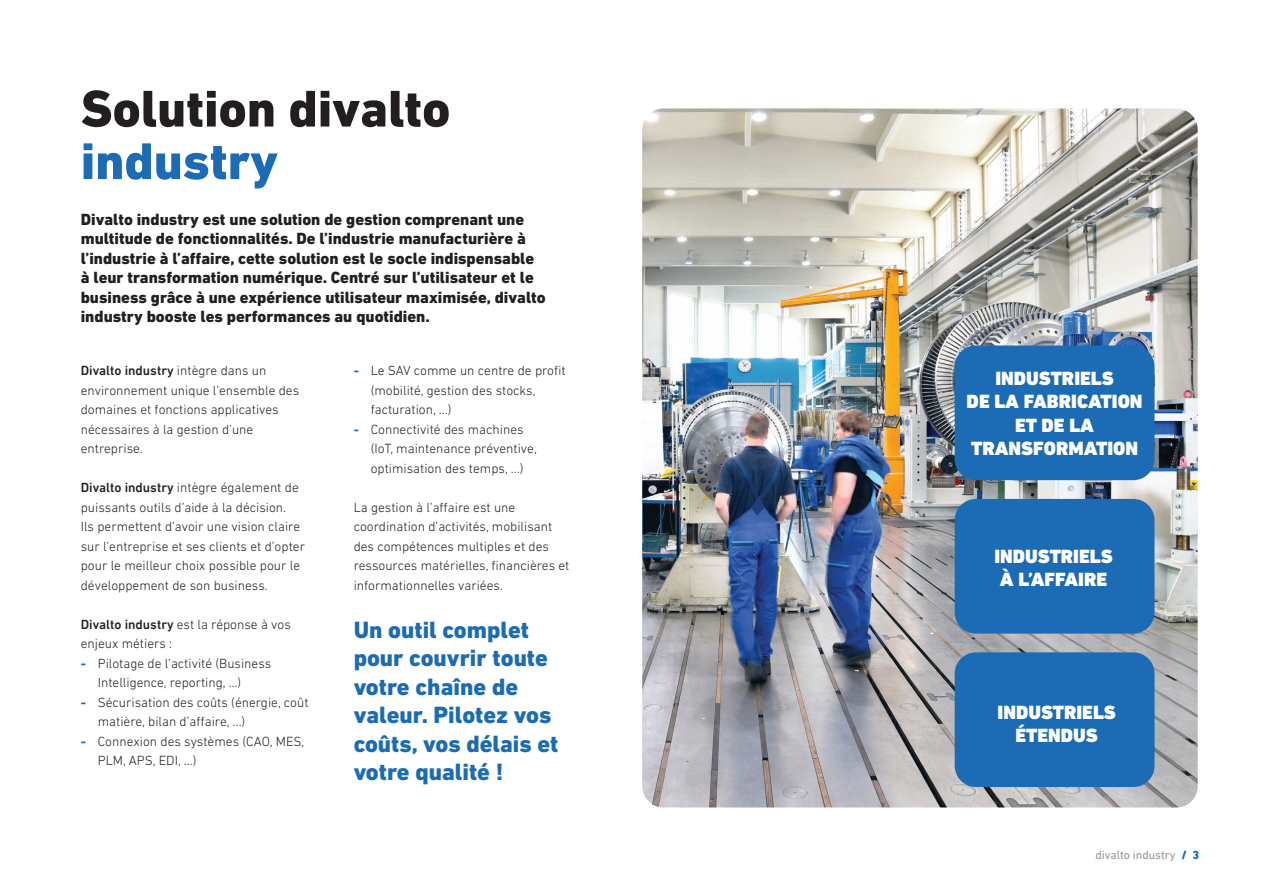
<style>
.page{position:relative;width:1263px;height:893px;background:#fff}
.page>*{position:absolute;margin:0;border:0;box-sizing:border-box;transform-origin:0 0}
.Titre_page_2022{font:800 52.5px "DIN Next LT Pro";color:#231f20}
.Titre_page_2022-2{font:800 52.5px "DIN Next LT Pro";color:#1b6bb5}
.t1{font:800 24px/28.5px "DIN Next LT Pro";color:#1b6bb5}
.t2{font:900 19.5px/23.4px "DIN Next LT Pro";color:#fff;text-align:center}
.intro_heavy{font:800 16.5px/19.5px "DIN Next LT Pro";color:#231f20}
.texte{font:300 13.5px/19.5px "DIN Next LT Pro";color:#231f20}
.t3{font:12px "DIN Next LT Pro";color:#939598}
.s1{font-weight:500}
.s2{font-weight:700;color:#1b6bb5}
.s3{font-weight:800;color:#1b6bb5}
</style>
<div class="page">
<img style="left:642px;top:108px;width:556px;height:699px">
<div style="left:955px;top:499px;width:199px;height:135px;background:#1b6bb5;border-radius:21px"></div>
<div style="left:955px;top:345px;width:199px;height:135px;background:#1b6bb5;border-radius:21px"></div>
<div style="left:955px;top:652px;width:199px;height:135px;background:#1b6bb5;border-radius:21px"></div>
<p class="Titre_page_2022" style="left:81px;top:78px;width:371px">Solution divalto</p>
<p class="Titre_page_2022-2" style="left:81px;top:130px;width:199px">industry</p>
<p class="intro_heavy" style="left:81px;top:209px;width:466px">Divalto industry est une solution de gestion comprenant une multitude de fonctionnalités. De l’industrie manufacturière à l’industrie à l’affaire, cette solution est le socle indispensable à leur transformation numérique. Centré sur l’utilisateur et le business grâce à une expérience utilisateur maximisée, divalto industry booste les performances au quotidien.</p>
<p class="texte" style="left:81px;top:361px;width:220px"><span class="s1">Divalto industry</span> intègre dans un environnement unique l’ensemble des domaines et fonctions applicatives nécessaires à la gestion d’une entreprise.</p>
<p class="texte" style="left:81px;top:478px;width:226px"><span class="s1">Divalto industry</span> intègre également de puissants outils d’aide à la décision.<br>Ils permettent d’avoir une vision claire sur l’entreprise et ses clients et d’opter pour le meilleur choix possible pour le développement de son business.</p>
<p class="texte" style="left:81px;top:614px;width:212px"><span class="s1">Divalto industry</span> est la réponse à vos enjeux métiers :</p>
<p class="texte" style="left:98px;top:653px;width:175px;text-indent:-17px"><span class="s2">-</span> Pilotage de l’activité (Business<br>Intelligence, reporting, ...)</p>
<p class="texte" style="left:98px;top:692px;width:212px;text-indent:-17px"><span class="s2">-</span> Sécurisation des coûts (énergie, coût matière, bilan d’affaire, ...)</p>
<p class="texte" style="left:98px;top:731px;width:208px;text-indent:-17px"><span class="s2">-</span> Connexion des systèmes (CAO, MES,<br>PLM, APS, EDI, ...)</p>
<p class="texte" style="left:371px;top:361px;width:197px;text-indent:-17px"><span class="s2">-</span> Le SAV comme un centre de profit (mobilité, gestion des stocks, facturation, ...)</p>
<p class="texte" style="left:371px;top:419px;width:168px;text-indent:-17px"><span class="s2">-</span> Connectivité des machines (IoT, maintenance préventive, optimisation des temps, ...)</p>
<p class="texte" style="left:354px;top:497px;width:217px">La gestion à l’affaire est une coordination d’activités, mobilisant des compétences multiples et des ressources matérielles, financières et informationnelles variées.</p>
<p class="t1" style="left:354px;top:615px;width:177px">Un outil complet</p>
<p class="t1" style="left:354px;top:644px;width:206px">pour couvrir toute votre chaîne de valeur. Pilotez vos coûts, vos délais et votre qualité !</p>
<p class="t2" style="left:995px;top:367px;width:120px">INDUSTRIELS</p>
<p class="t2" style="left:967px;top:390px;width:177px">DE LA FABRICATION</p>
<p class="t2" style="left:971px;top:413px;width:168px">ET DE LA<br>TRANSFORMATION</p>
<p class="t2" style="left:994px;top:544px;width:120px">INDUSTRIELS</p>
<p class="t2" style="left:1000px;top:568px;width:109px">À L’AFFAIRE</p>
<p class="t2" style="left:997px;top:700px;width:120px">INDUSTRIELS</p>
<p class="t2" style="left:1015px;top:724px;width:84px">ÉTENDUS</p>
<p class="t3" style="left:1095px;top:848px;width:105px">divalto industry <span class="s3">/ 3</span></p>
</div>
